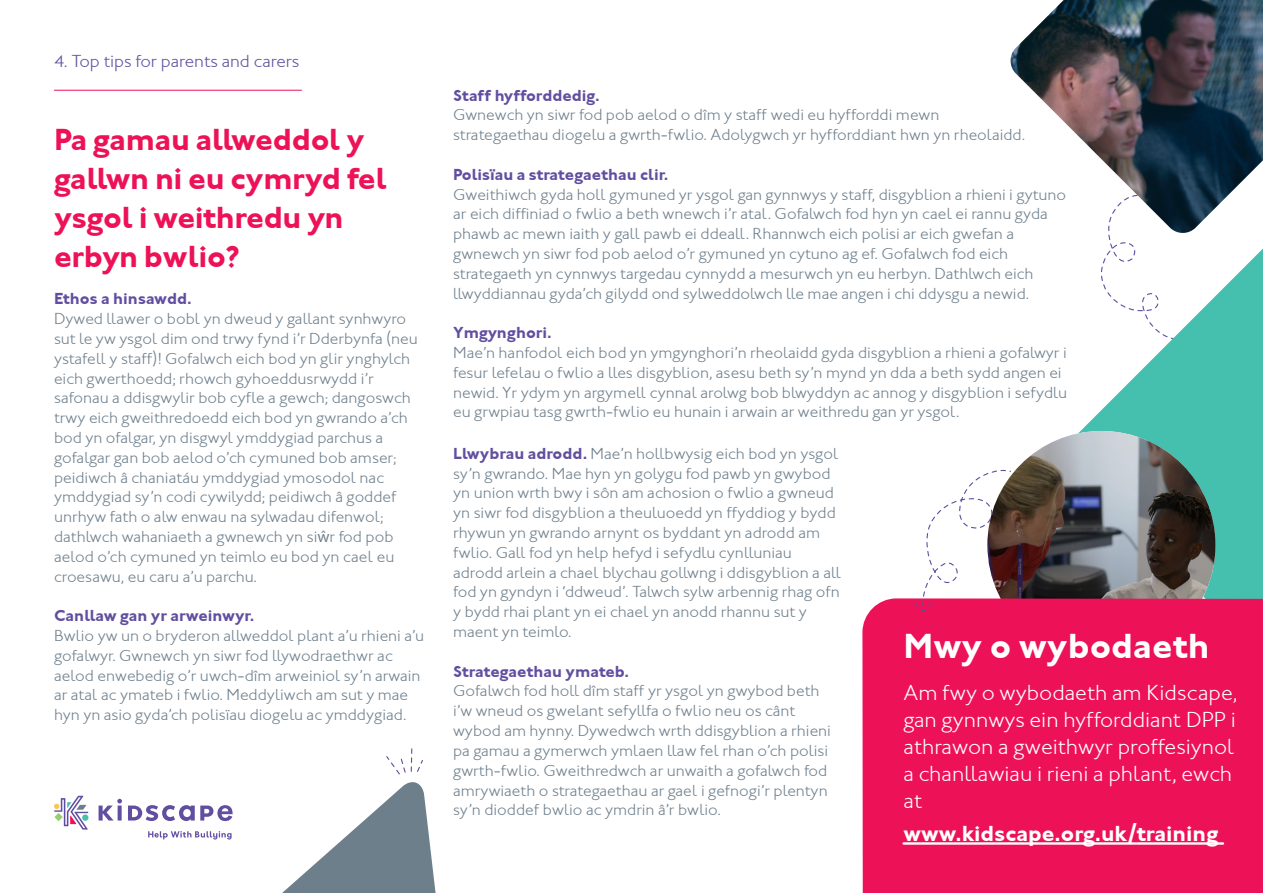
<style>
.page{position:relative;width:1263px;height:893px;background:#fff}
.page>*{position:absolute;margin:0;border:0;box-sizing:border-box;transform-origin:0 0}
.t1{font:36px "Johnston ITCTT Bold";color:#fff}
.t2{font:31.5px/39px "Johnston ITCTT Bold";letter-spacing:-.01em;color:#ed1157}
.t3{font:22.5px/27px "Johnston ITCTT Light";color:#fff}
.t4{font:22.5px "Johnston ITCTT Bold";color:#fff}
.t5{font:18px "Johnston ITCTT Light";color:#614ea0}
.t6{font:16.5px/19.8px "Johnston ITCTT Light";color:#6e7f8c}
.t7{font:16.5px "Johnston ITCTT Bold";color:#614ea0}
.s1{font-family:"Myriad Pro"}
.s2{font-family:"Johnston ITCTT Bold";color:#614ea0}
</style>
<div class="page">
<svg style="left:1080px;top:235px;width:183px;height:363px;fill:#45bfae"></svg>
<img style="left:1012px;top:431px;width:203px;height:167px">
<div style="left:862px;top:598px;width:401px;height:295px;background:#ed1157"></div>
<svg style="left:148px;top:831px;width:84px;height:8px"></svg>
<svg style="left:99px;top:799px;width:23px;height:21px"></svg>
<svg style="left:128px;top:805px;width:105px;height:16px"></svg>
<svg style="left:54px;top:796px;width:34px;height:34px"></svg>
<hr style="left:903px;top:842px;width:320px;height:3px;background:#fff">
<svg style="left:913px;top:469px;width:99px;height:144px"></svg>
<hr style="left:54px;top:90px;width:248px;height:1px;background:#ed1157">
<img style="left:1010px;top:0;width:253px;height:235px">
<svg style="left:282px;top:748px;width:154px;height:145px"></svg>
<p class="t5" style="left:54px;top:51px;width:247px">4. Top tips for parents and carers</p>
<h2 class="t2" style="left:54px;top:120px;width:335px">Pa gamau allweddol y gallwn ni eu cymryd fel ysgol i weithredu yn erbyn bwlio?</h2>
<p class="t7" style="left:54px;top:289px;width:139px">Ethos a hinsawdd.</p>
<p class="t6" style="left:54px;top:309px;width:365px">Dywed llawer o bobl yn dweud y gallant synhwyro sut le yw ysgol dim ond trwy fynd i’r Dderbynfa (neu ystafell y staff)! Gofalwch eich bod yn glir ynghylch eich gwerthoedd; rhowch gyhoeddusrwydd i’r safonau a ddisgwylir bob cyfle a gewch; dangoswch trwy eich gweithredoedd eich bod yn gwrando a’ch bod yn ofalgar, yn disgwyl ymddygiad parchus a gofalgar gan bob aelod o’ch cymuned bob amser; peidiwch â chaniatáu ymddygiad ymosodol nac ymddygiad sy’n codi cywilydd; peidiwch â goddef unrhyw fath o alw enwau na sylwadau difenwol; dathlwch wahaniaeth a gwnewch yn si<span class="s1">ŵ</span>r fod pob aelod o’ch cymuned yn teimlo eu bod yn cael eu croesawu, eu caru a’u parchu.</p>
<p class="t7" style="left:54px;top:606px;width:202px">Canllaw gan yr arweinwyr.</p>
<p class="t6" style="left:54px;top:626px;width:372px">Bwlio yw un o bryderon allweddol plant a’u rhieni a’u gofalwyr. Gwnewch yn siwr fod llywodraethwr ac aelod enwebedig o’r uwch-dîm arweiniol sy’n arwain ar atal ac ymateb i fwlio. Meddyliwch am sut y mae hyn yn asio gyda’ch polisïau diogelu ac ymddygiad.</p>
<p class="t7" style="left:453px;top:85px;width:148px">Staff hyfforddedig.</p>
<p class="t6" style="left:453px;top:105px;width:574px">Gwnewch yn siwr fod pob aelod o dîm y staff wedi eu hyfforddi mewn strategaethau diogelu a gwrth-fwlio. Adolygwch yr hyfforddiant hwn yn rheolaidd.</p>
<p class="t7" style="left:453px;top:164px;width:217px">Polisïau a strategaethau clir.</p>
<p class="t6" style="left:453px;top:184px;width:614px">Gweithiwch gyda holl gymuned yr ysgol gan gynnwys y staff, disgyblion a rhieni i gytuno ar eich diffiniad o fwlio a beth wnewch i’r atal. Gofalwch fod hyn yn cael ei rannu gyda phawb ac mewn iaith y gall pawb ei ddeall. Rhannwch eich polisi ar eich gwefan a gwnewch yn siwr fod pob aelod o’r gymuned yn cytuno ag ef. Gofalwch fod eich strategaeth yn cynnwys targedau cynnydd a mesurwch yn eu herbyn. Dathlwch eich llwyddiannau gyda’ch gilydd ond sylweddolwch lle mae angen i chi ddysgu a newid.</p>
<p class="t7" style="left:453px;top:323px;width:100px">Ymgynghori.</p>
<p class="t6" style="left:453px;top:343px;width:615px">Mae’n hanfodol eich bod yn ymgynghori’n rheolaidd gyda disgyblion a rhieni a gofalwyr i fesur lefelau o fwlio a lles disgyblion, asesu beth sy’n mynd yn dda a beth sydd angen ei newid. Yr ydym yn argymell cynnal arolwg bob blwyddyn ac annog y disgyblion i sefydlu eu grwpiau tasg gwrth-fwlio eu hunain i arwain ar weithredu gan yr ysgol.</p>
<p class="t6" style="left:453px;top:443px;width:390px"><span class="s2">Llwybrau adrodd.</span> Mae’n hollbwysig eich bod yn ysgol sy’n gwrando. Mae hyn yn golygu fod pawb yn gwybod yn union wrth bwy i sôn am achosion o fwlio a gwneud yn siwr fod disgyblion a theuluoedd yn ffyddiog y bydd rhywun yn gwrando arnynt os byddant yn adrodd am fwlio. Gall fod yn help hefyd i sefydlu cynlluniau adrodd arlein a chael blychau gollwng i ddisgyblion a all fod yn gyndyn i ‘ddweud’. Talwch sylw arbennig rhag ofn y bydd rhai plant yn ei chael yn anodd rhannu sut y maent yn teimlo.</p>
<p class="t7" style="left:453px;top:661px;width:178px">Strategaethau ymateb.</p>
<p class="t6" style="left:453px;top:681px;width:379px">Gofalwch fod holl dîm staff yr ysgol yn gwybod beth i’w wneud os gwelant sefyllfa o fwlio neu os cânt wybod am hynny. Dywedwch wrth ddisgyblion a rhieni pa gamau a gymerwch ymlaen llaw fel rhan o’ch polisi gwrth-fwlio. Gweithredwch ar unwaith a gofalwch fod amrywiaeth o strategaethau ar gael i gefnogi’r plentyn sy’n dioddef bwlio ac ymdrin â’r bwlio.</p>
<h1 class="t1" style="left:903px;top:624px;width:307px">Mwy o wybodaeth</h1>
<h3 class="t3" style="left:903px;top:679px;width:335px">Am fwy o wybodaeth am Kidscape, gan gynnwys ein hyfforddiant DPP i athrawon a gweithwyr proffesiynol a chanllawiau i rieni a phlant, ewch at</h3>
<h3 class="t4" style="left:903px;top:820px;width:316px">www.kidscape.org.uk/training</h3>
</div>
